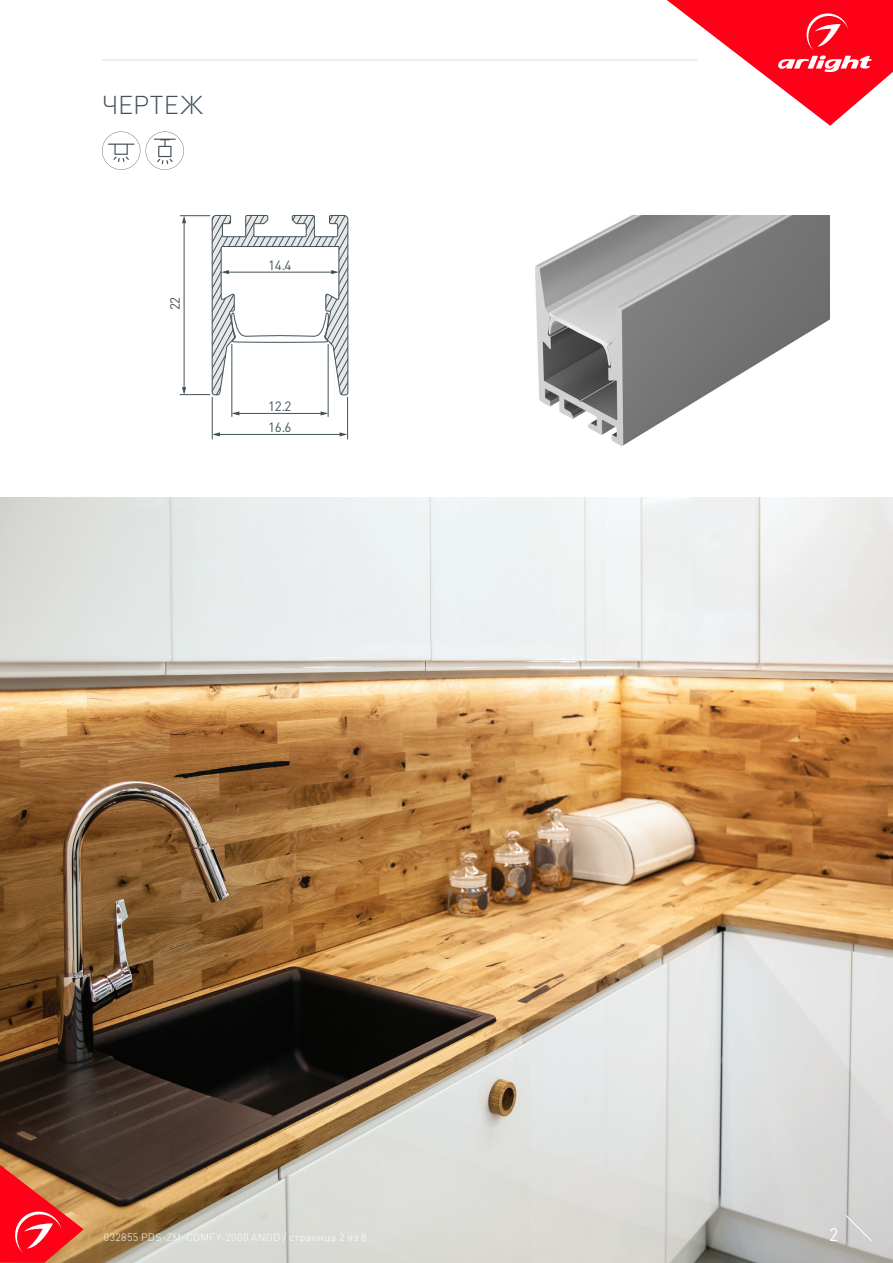
<style>
.page{position:relative;width:893px;height:1263px;background:#fff}
.page>*{position:absolute;margin:0;border:0;box-sizing:border-box;transform-origin:0 0}
.t1{font:300 25.5px "DIN Pro";letter-spacing:.01em;color:#425159}
.t2{font:18px "DIN Pro";color:#fff}
.t3{font:13.35px "DIN Pro";color:#425159}
.t4{font:300 10.5px "DIN Pro";letter-spacing:.04em;color:#fff}
</style>
<div class="page">
<img style="left:0;top:497px;width:893px;height:766px">
<svg style="left:0;top:1165px;width:84px;height:98px"></svg>
<svg style="left:845px;top:1215px;width:27px;height:26px"></svg>
<svg style="left:667px;top:0;width:226px;height:126px"></svg>
<hr style="left:102px;top:60px;width:595px;height:1px;background:#dcdddf">
<img style="left:535px;top:215px;width:294px;height:231px">
<hr style="left:184px;top:222px;width:1px;height:167px;background:#425159">
<svg style="left:182px;top:387px;width:4px;height:7px"></svg>
<svg style="left:182px;top:216px;width:4px;height:7px"></svg>
<hr style="left:180px;top:215px;width:30px;height:1px;background:#425159">
<hr style="left:180px;top:394px;width:30px;height:1px;background:#425159">
<hr style="left:218px;top:434px;width:123px;height:1px;background:#425159">
<svg style="left:340px;top:432px;width:7px;height:4px"></svg>
<svg style="left:213px;top:432px;width:7px;height:4px"></svg>
<hr style="left:238px;top:413px;width:84px;height:1px;background:#425159">
<svg style="left:321px;top:411px;width:7px;height:4px"></svg>
<svg style="left:233px;top:411px;width:6px;height:4px"></svg>
<hr style="left:212px;top:397px;width:1px;height:42px;background:#425159">
<hr style="left:347px;top:397px;width:1px;height:42px;background:#425159">
<svg style="left:211px;top:215px;width:138px;height:181px"></svg>
<hr style="left:232px;top:344px;width:1px;height:73px;background:#425159">
<hr style="left:328px;top:344px;width:1px;height:73px;background:#425159">
<svg style="left:102px;top:132px;width:38px;height:38px"></svg>
<svg style="left:146px;top:132px;width:38px;height:38px"></svg>
<p class="t1" style="left:102px;top:87px;width:102px">ЧЕРТЕЖ</p>
<p class="t3" style="left:166px;top:310px;width:15px;rotate:-90deg">22</p>
<p class="t3" style="left:268px;top:256px;width:25px">14.4</p>
<p class="t3" style="left:268px;top:398px;width:25px">12.2</p>
<p class="t3" style="left:268px;top:419px;width:25px">16.6</p>
<p class="t4" style="left:104px;top:1230px;width:264px">032855 PDS-ZM-COMFY-2000 ANOD / страница 2 из 8</p>
<p class="t2" style="left:829px;top:1222px;width:11px">2</p>
</div>
